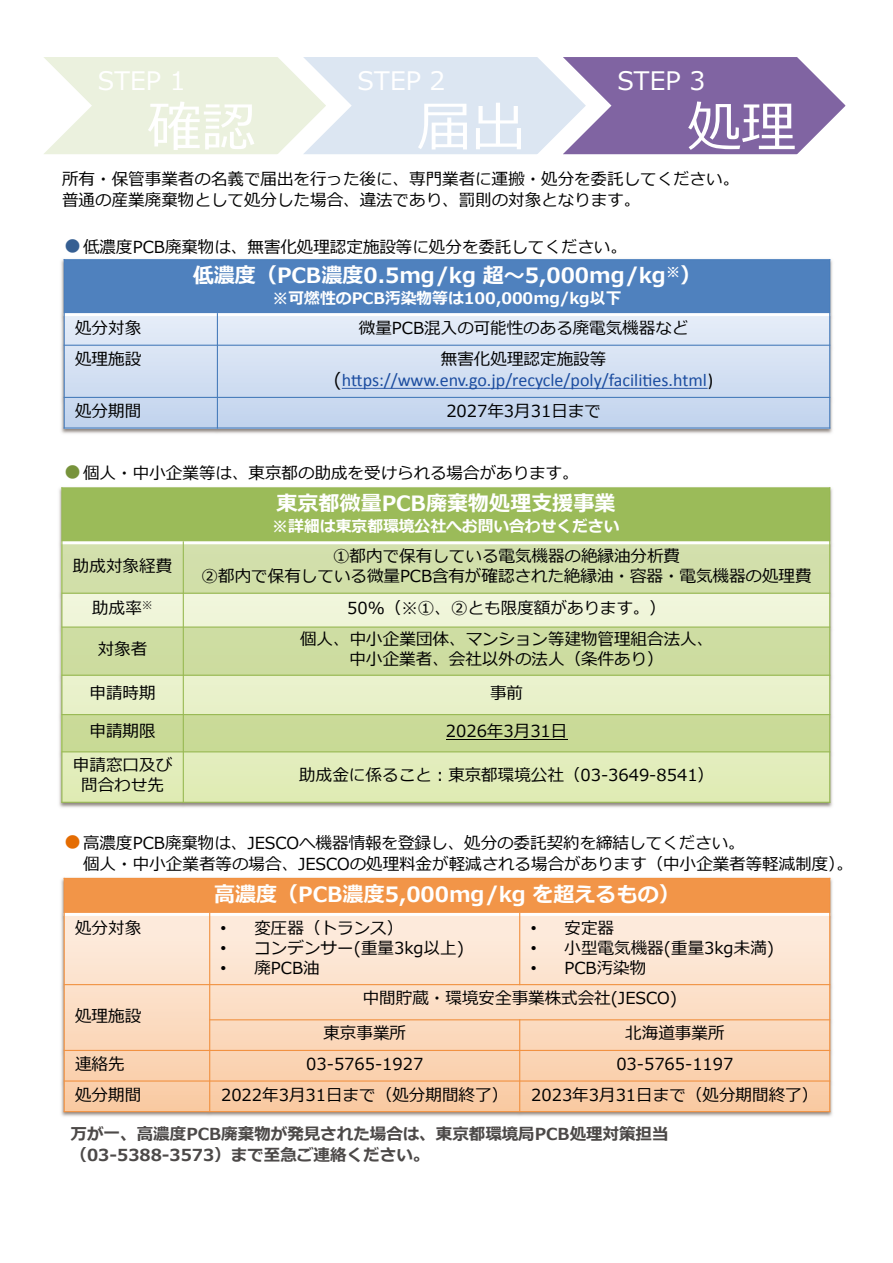
<style>
.page{position:relative;width:893px;height:1263px;background:#fff}
.page>*{position:absolute;margin:0;border:0;box-sizing:border-box;transform-origin:0 0}
.t1{font:54px "Meiryo";color:#fff}
.t2{font:25.5px "Meiryo";color:#fff}
.t3{font:700 21px "Meiryo";color:#fff}
.t4{font:18px "Calibri";color:#1c4da0}
.t5{font:16.65px "Meiryo";letter-spacing:-.005em;color:#000}
.t6{font:16.5px/19.8px "Meiryo";color:#000;text-align:center}
.t7{font:700 16.5px/21px "Meiryo";color:#4c4948}
.t8{font:700 15.9px "Meiryo";color:#fff}
.s1{font-size:21px;color:#365f92}
.s2{font-family:"Meiryo";color:#000}
.s3{color:#000}
.s4{font-size:21px;color:#77933b}
.s5{font-size:21.15px;color:#e46c02}
.s6{font-family:"Arial"}
</style>
<div class="page">
<svg style="left:44px;top:57px;width:802px;height:98px;background:#cac6d6"></svg>
<img style="left:61px;top:877px;width:772px;height:240px">
<svg style="left:65px;top:916px;width:764px;height:195px;background:#fbdbc1"></svg>
<div style="left:64px;top:878px;width:766px;height:36px;background:#f29548"></div>
<img style="left:61px;top:259px;width:772px;height:175px">
<svg style="left:65px;top:316px;width:764px;height:111px;background:#d3dff2"></svg>
<div style="left:64px;top:260px;width:766px;height:55px;background:#4f81be"></div>
<img style="left:59px;top:487px;width:774px;height:321px">
<svg style="left:62px;top:594px;width:767px;height:208px;background:#e6efc6"></svg>
<div style="left:62px;top:488px;width:768px;height:55px;background:#9bbb59"></div>
<div style="left:62px;top:543px;width:121px;height:50px;background:#d2dfaa"></div>
<img style="left:830px;top:543px;width:1px;height:50px">
<div style="left:183px;top:543px;width:647px;height:50px;background:#d2dfaa"></div>
<div style="left:62px;top:627px;width:121px;height:48px;background:#cddda1"></div>
<img style="left:830px;top:627px;width:1px;height:48px">
<div style="left:183px;top:627px;width:647px;height:48px;background:#cddda1"></div>
<div style="left:62px;top:715px;width:121px;height:37px;background:#c9da97"></div>
<img style="left:830px;top:715px;width:1px;height:37px">
<div style="left:183px;top:715px;width:647px;height:37px;background:#c9da97"></div>
<hr style="left:64px;top:259px;width:766px;height:1px;background:#4a7ebc">
<hr style="left:64px;top:313px;width:766px;height:3px;background:#fff">
<hr style="left:64px;top:345px;width:766px;height:1px;background:#4a7ebc">
<hr style="left:64px;top:397px;width:766px;height:1px;background:#4a7ebc">
<hr style="left:64px;top:427px;width:766px;height:2px;background:#4a7ebc">
<hr style="left:61px;top:487px;width:769px;height:1px;background:#98b953">
<hr style="left:61px;top:541px;width:769px;height:3px;background:#fff">
<hr style="left:61px;top:593px;width:769px;height:1px;background:#98b953">
<hr style="left:61px;top:626px;width:769px;height:2px;background:#98b953">
<hr style="left:61px;top:675px;width:769px;height:1px;background:#98b953">
<hr style="left:61px;top:714px;width:769px;height:1px;background:#98b953">
<hr style="left:61px;top:751px;width:769px;height:1px;background:#98b953">
<hr style="left:61px;top:802px;width:769px;height:1px;background:#98b953">
<hr style="left:64px;top:878px;width:766px;height:1px;background:#f19242">
<hr style="left:64px;top:913px;width:766px;height:3px;background:#fff">
<hr style="left:64px;top:984px;width:766px;height:1px;background:#f19242">
<hr style="left:209px;top:1019px;width:621px;height:1px;background:#f19242">
<hr style="left:64px;top:1050px;width:766px;height:1px;background:#f19242">
<hr style="left:64px;top:1080px;width:766px;height:1px;background:#f19242">
<hr style="left:64px;top:1111px;width:766px;height:1px;background:#f19242">
<hr style="left:61px;top:487px;width:1px;height:316px;background:#98b953">
<hr style="left:64px;top:259px;width:1px;height:170px;background:#4a7ebc">
<hr style="left:64px;top:878px;width:1px;height:234px;background:#f19242">
<hr style="left:183px;top:541px;width:1px;height:262px;background:#98b953">
<hr style="left:209px;top:913px;width:1px;height:199px;background:#f19242">
<hr style="left:217px;top:313px;width:1px;height:116px;background:#4a7ebc">
<hr style="left:519px;top:913px;width:1px;height:72px;background:#f19242">
<hr style="left:519px;top:1019px;width:1px;height:93px;background:#f19242">
<hr style="left:829px;top:259px;width:1px;height:170px;background:#4a7ebc">
<hr style="left:829px;top:487px;width:1px;height:316px;background:#98b953">
<hr style="left:829px;top:878px;width:1px;height:234px;background:#f19242">
<svg style="left:342px;top:388px;width:366px;height:1px"></svg>
<hr style="left:446px;top:739px;width:121px;height:1px;background:#000">
<h2 class="t2" style="left:98px;top:63px;width:89px">STEP 1</h2>
<h2 class="t2" style="left:358px;top:63px;width:89px">STEP 2</h2>
<h2 class="t2" style="left:617px;top:63px;width:89px">STEP 3</h2>
<h1 class="t1" style="left:148px;top:89px;width:109px">確認</h1>
<h1 class="t1" style="left:418px;top:89px;width:109px">届出</h1>
<h1 class="t1" style="left:688px;top:89px;width:109px">処理</h1>
<p class="t6" style="left:62px;top:169px;width:679px;line-height:21px;text-align:left">所有・保管事業者の名義で届出を行った後に、専門業者に運搬・処分を委託してください。普通の産業廃棄物として処分した場合、違法であり、罰則の対象となります。</p>
<p class="t6" style="left:62px;top:238px;width:567px"><span class="s1">●</span>低濃度PCB廃棄物は、無害化処理認定施設等に処分を委託してください。</p>
<p class="t8" style="left:273px;top:287px;width:350px">※可燃性のPCB汚染物等は100,000mg/kg以下</p>
<p class="t3" style="left:193px;top:261px;width:510px">低濃度（PCB濃度0.5mg/kg 超～5,000mg/kg<sup>※</sup>）</p>
<p class="t6" style="left:75px;top:319px;width:68px">処分対象</p>
<p class="t6" style="left:359px;top:319px;width:331px">微量PCB混入の可能性のある廃電気機器など</p>
<p class="t6" style="left:75px;top:350px;width:68px">処理施設</p>
<p class="t6" style="left:441px;top:350px;width:167px">無害化処理認定施設等</p>
<p class="t4" style="left:334px;top:369px;width:381px"><span class="s2">(</span>https://www.env.go.jp/recycle/poly/facilities.html<span class="s3">)</span></p>
<p class="t6" style="left:75px;top:402px;width:68px">処分期間</p>
<p class="t6" style="left:446px;top:402px;width:156px">2027年3月31日まで</p>
<p class="t6" style="left:62px;top:464px;width:518px"><span class="s4">●</span>個人・中小企業等は、東京都の助成を受けられる場合があります。</p>
<p class="t3" style="left:276px;top:489px;width:341px">東京都微量PCB廃棄物処理支援事業</p>
<p class="t8" style="left:272px;top:515px;width:349px">※詳細は東京都環境公社へお問い合わせください</p>
<p class="t6" style="left:73px;top:557px;width:101px">助成対象経費</p>
<p class="t6" style="left:202px;top:547px;width:612px">①都内で保有している電気機器の絶縁油分析費<br>②都内で保有している微量PCB含有が確認された絶縁油・容器・電気機器の処理費</p>
<p class="t6" style="left:92px;top:599px;width:62px">助成率<sup>※</sup></p>
<p class="t6" style="left:347px;top:599px;width:320px">50%（※①、②とも限度額があります。）</p>
<p class="t6" style="left:98px;top:640px;width:51px">対象者</p>
<p class="t6" style="left:89px;top:684px;width:68px">申請時期</p>
<p class="t6" style="left:490px;top:684px;width:35px">事前</p>
<p class="t6" style="left:89px;top:722px;width:68px">申請期限</p>
<p class="t6" style="left:446px;top:722px;width:123px">2026年3月31日</p>
<p class="t6" style="left:73px;top:756px;width:101px">申請窓口及び問合わせ先</p>
<p class="t6" style="left:300px;top:630px;width:415px">個人、中小企業団体、マンション等建物管理組合法人、中小企業者、会社以外の法人（条件あり）</p>
<p class="t6" style="left:299px;top:766px;width:416px">助成金に係ること：東京都環境公社（03-3649-8541）</p>
<p class="t5" style="left:62px;top:831px;width:684px"><span class="s5">●</span>高濃度PCB廃棄物は、JESCOへ機器情報を登録し、処分の委託契約を締結してください。</p>
<p class="t6" style="left:83px;top:855px;width:772px">個人・中小企業者等の場合、JESCOの処理料金が軽減される場合があります（中小企業者等軽減制度）。</p>
<p class="t6" style="left:75px;top:919px;width:68px">処分対象</p>
<p class="t6" style="left:75px;top:1007px;width:68px">処理施設</p>
<p class="t3" style="left:214px;top:879px;width:467px">高濃度（PCB濃度5,000mg/kg を超えるもの）</p>
<p class="t6" style="left:221px;top:919px;width:184px"><span class="s6">•</span> 変圧器（トランス）</p>
<p class="t6" style="left:221px;top:939px;width:245px"><span class="s6">•</span> コンデンサー(重量3kg以上)</p>
<p class="t6" style="left:221px;top:958px;width:101px"><span class="s6">•</span> 廃PCB油</p>
<p class="t6" style="left:531px;top:919px;width:85px"><span class="s6">•</span> 安定器</p>
<p class="t6" style="left:531px;top:939px;width:245px"><span class="s6">•</span> 小型電気機器(重量3kg未満)</p>
<p class="t6" style="left:531px;top:958px;width:117px"><span class="s6">•</span> PCB汚染物</p>
<p class="t6" style="left:363px;top:989px;width:316px">中間貯蔵・環境安全事業株式会社(JESCO)</p>
<p class="t6" style="left:323px;top:1024px;width:84px">東京事業所</p>
<p class="t6" style="left:625px;top:1024px;width:101px">北海道事業所</p>
<p class="t6" style="left:75px;top:1055px;width:51px">連絡先</p>
<p class="t6" style="left:306px;top:1055px;width:119px">03-5765-1927</p>
<p class="t6" style="left:616px;top:1055px;width:119px">03-5765-1197</p>
<p class="t6" style="left:75px;top:1086px;width:68px">処分期間</p>
<p class="t6" style="left:221px;top:1086px;width:289px">2022年3月31日まで（処分期間終了）</p>
<p class="t6" style="left:531px;top:1086px;width:289px">2023年3月31日まで（処分期間終了）</p>
<p class="t7" style="left:71px;top:1124px;width:600px">万が一、高濃度PCB廃棄物が発見された場合は、東京都環境局PCB処理対策担当（03-5388-3573）まで至急ご連絡ください。</p>
</div>
